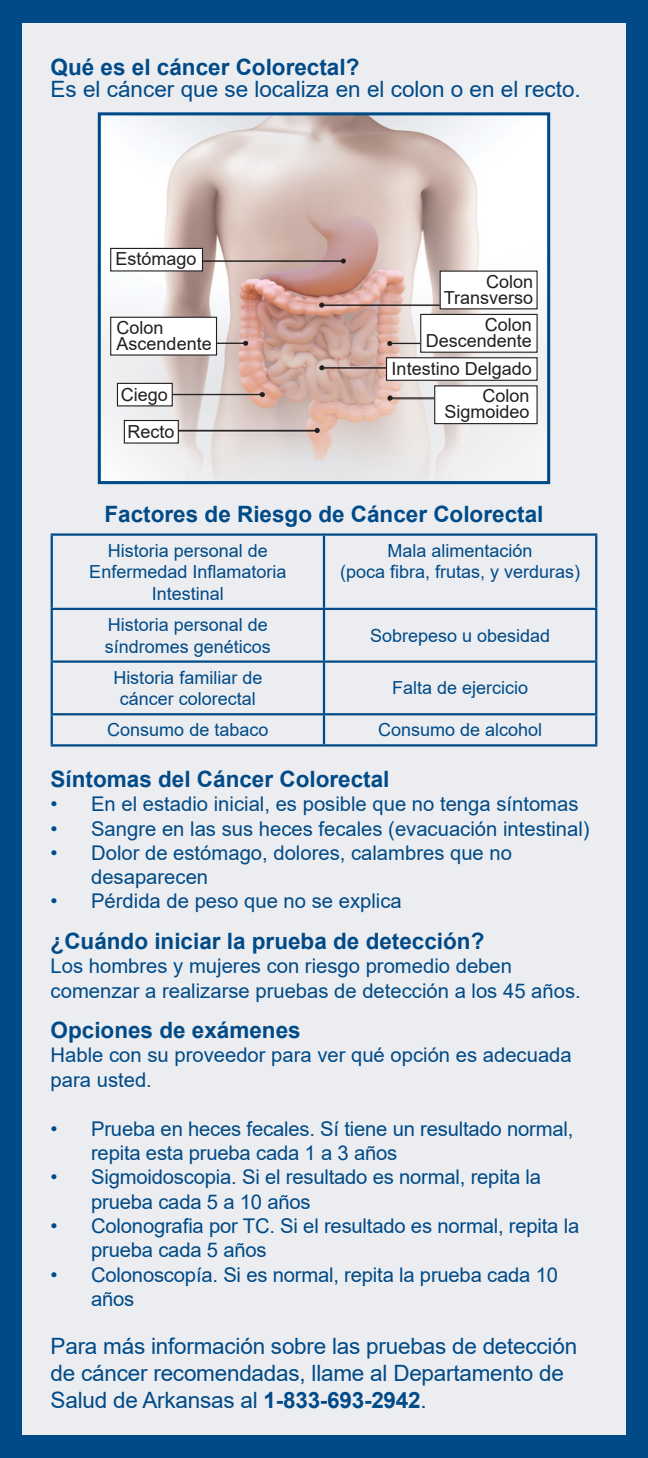
<style>
.page{position:relative;width:648px;height:1458px;background:#fff}
.page>*{position:absolute;margin:0;border:0;box-sizing:border-box;transform-origin:0 0}
.t1{font:22.5px/27px "Arial";letter-spacing:-.01em;color:#004a87}
.t2{font:700 22.5px "Arial";color:#004a87}
.t3{font:20.25px/24.3px "Arial";color:#004a87}
.t4{font:18px/21.6px "Arial";color:#004a87;text-align:center}
.t5{font:18px/15.8px "Arial";color:#231f20;text-align:right}
.s1{font-weight:700}
</style>
<div class="page">
<div style="left:21px;top:23px;width:606px;height:1421px;background:#ebedf1"></div>
<div style="left:0;top:0;width:648px;height:23px;background:#004a87"></div>
<div style="left:0;top:1435px;width:648px;height:23px;background:#004a87"></div>
<div style="left:0;top:1px;width:21px;height:1442px;background:#004a87"></div>
<div style="left:627px;top:13px;width:21px;height:1442px;background:#004a87"></div>
<img style="left:102px;top:116px;width:444px;height:364px">
<div style="left:98px;top:112px;width:452px;height:372px;border:3px solid #004a87"></div>
<hr style="left:51px;top:533px;width:273px;height:3px;background:#004a87">
<hr style="left:51px;top:536px;width:2px;height:72px;background:#004a87">
<hr style="left:324px;top:533px;width:273px;height:3px;background:#004a87">
<hr style="left:323px;top:536px;width:2px;height:72px;background:#004a87">
<hr style="left:595px;top:536px;width:2px;height:72px;background:#004a87">
<hr style="left:51px;top:608px;width:273px;height:2px;background:#004a87">
<hr style="left:51px;top:610px;width:2px;height:50px;background:#004a87">
<hr style="left:324px;top:608px;width:273px;height:2px;background:#004a87">
<hr style="left:323px;top:610px;width:2px;height:50px;background:#004a87">
<hr style="left:595px;top:610px;width:2px;height:50px;background:#004a87">
<hr style="left:51px;top:660px;width:273px;height:3px;background:#004a87">
<hr style="left:51px;top:663px;width:2px;height:50px;background:#004a87">
<hr style="left:324px;top:660px;width:273px;height:3px;background:#004a87">
<hr style="left:323px;top:663px;width:2px;height:50px;background:#004a87">
<hr style="left:595px;top:663px;width:2px;height:50px;background:#004a87">
<hr style="left:51px;top:713px;width:273px;height:2px;background:#004a87">
<hr style="left:51px;top:715px;width:2px;height:29px;background:#004a87">
<hr style="left:324px;top:713px;width:273px;height:2px;background:#004a87">
<hr style="left:323px;top:715px;width:2px;height:29px;background:#004a87">
<hr style="left:595px;top:715px;width:2px;height:29px;background:#004a87">
<hr style="left:51px;top:744px;width:273px;height:3px;background:#004a87">
<hr style="left:324px;top:744px;width:273px;height:3px;background:#004a87">
<div style="left:111px;top:317px;width:106px;height:38px;background:#fff"></div>
<div style="left:110px;top:317px;width:107px;height:39px;border:1px solid #231f20"></div>
<div style="left:111px;top:248px;width:91px;height:23px;background:#fff"></div>
<div style="left:110px;top:248px;width:93px;height:24px;border:1px solid #231f20"></div>
<div style="left:117px;top:383px;width:55px;height:23px;background:#fff"></div>
<div style="left:117px;top:383px;width:56px;height:23px;border:1px solid #231f20"></div>
<div style="left:124px;top:421px;width:54px;height:22px;background:#fff"></div>
<div style="left:124px;top:420px;width:55px;height:24px;border:1px solid #231f20"></div>
<div style="left:440px;top:271px;width:97px;height:38px;background:#fff"></div>
<div style="left:421px;top:314px;width:116px;height:38px;background:#fff"></div>
<div style="left:420px;top:314px;width:118px;height:39px;border:1px solid #231f20"></div>
<div style="left:387px;top:358px;width:150px;height:22px;background:#fff"></div>
<div style="left:386px;top:357px;width:152px;height:24px;border:1px solid #231f20"></div>
<div style="left:435px;top:386px;width:102px;height:38px;background:#fff"></div>
<div style="left:434px;top:385px;width:104px;height:39px;border:1px solid #231f20"></div>
<hr style="left:202px;top:260px;width:141px;height:2px;background:#231f20">
<svg style="left:341px;top:259px;width:5px;height:5px"></svg>
<svg style="left:217px;top:341px;width:31px;height:5px"></svg>
<hr style="left:172px;top:394px;width:90px;height:1px;background:#231f20">
<svg style="left:260px;top:392px;width:5px;height:5px"></svg>
<hr style="left:179px;top:430px;width:138px;height:1px;background:#231f20">
<svg style="left:315px;top:428px;width:5px;height:5px"></svg>
<hr style="left:322px;top:305px;width:117px;height:1px;background:#231f20">
<svg style="left:319px;top:303px;width:5px;height:5px"></svg>
<hr style="left:390px;top:343px;width:30px;height:1px;background:#231f20">
<svg style="left:387px;top:341px;width:5px;height:5px"></svg>
<hr style="left:322px;top:367px;width:64px;height:1px;background:#231f20">
<svg style="left:319px;top:365px;width:5px;height:5px"></svg>
<hr style="left:390px;top:397px;width:44px;height:1px;background:#231f20">
<svg style="left:388px;top:395px;width:5px;height:5px"></svg>
<p class="t2" style="left:51px;top:51px;width:310px">Qué es el cáncer Colorectal?</p>
<p class="t1" style="left:51px;top:76px;width:532px">Es el cáncer que se localiza en el colon o en el recto.</p>
<p class="t5" style="left:116px;top:251px;width:83px">Estómago</p>
<p class="t5" style="left:117px;top:320px;width:97px;text-align:left">Colon<br>Ascendente</p>
<p class="t5" style="left:121px;top:376px;width:55px;line-height:36.9px;text-align:center">Ciego<br>Recto</p>
<p class="t5" style="left:444px;top:274px;width:91px">Colon<br>Transverso</p>
<p class="t5" style="left:426px;top:317px;width:108px">Colon<br>Descendente</p>
<p class="t5" style="left:392px;top:355px;width:142px;line-height:27.2px">Intestino Delgado<br>Colon</p>
<p class="t5" style="left:444px;top:404px;width:87px">Sigmoideo</p>
<p class="t2" style="left:105px;top:498px;width:440px">Factores de Riesgo de Cáncer Colorectal</p>
<p class="t4" style="left:89px;top:539px;width:199px">Historia personal de<br>Enfermedad Inflamatoria<br>Intestinal</p>
<p class="t4" style="left:340px;top:539px;width:242px">Mala alimentación<br>(poca fibra, frutas, y verduras)</p>
<p class="t4" style="left:105px;top:614px;width:168px;text-align:left">Historia personal de síndromes genéticos</p>
<p class="t4" style="left:370px;top:625px;width:182px">Sobrepeso u obesidad</p>
<p class="t4" style="left:113px;top:666px;width:151px">Historia familiar de cáncer colorectal</p>
<p class="t4" style="left:392px;top:677px;width:138px">Falta de ejercicio</p>
<p class="t4" style="left:107px;top:719px;width:163px">Consumo de tabaco</p>
<p class="t4" style="left:378px;top:719px;width:166px">Consumo de alcohol</p>
<p class="t2" style="left:51px;top:763px;width:340px">Síntomas del Cáncer Colorectal</p>
<p class="t3" style="left:51px;top:792px;width:529px">• En el estadio inicial, es posible que no tenga síntomas</p>
<p class="t3" style="left:51px;top:816px;width:541px">• Sangre en las sus heces fecales (evacuación intestinal)</p>
<p class="t3" style="left:91px;top:840px;width:422px;text-indent:-40px">• Dolor de estómago, dolores, calambres que no desaparecen</p>
<p class="t3" style="left:51px;top:889px;width:353px">• Pérdida de peso que no se explica</p>
<p class="t2" style="left:51px;top:925px;width:435px">¿Cuándo iniciar la prueba de detección?</p>
<p class="t3" style="left:51px;top:954px;width:532px">Los hombres y mujeres con riesgo promedio deben comenzar a realizarse pruebas de detección a los 45 años.</p>
<p class="t2" style="left:51px;top:1014px;width:252px">Opciones de exámenes</p>
<p class="t3" style="left:51px;top:1043px;width:523px">Hable con su proveedor para ver qué opción es adecuada para usted.</p>
<p class="t3" style="left:91px;top:1116px;width:484px;text-indent:-40px">• Prueba en heces fecales. Sí tiene un resultado normal, repita esta prueba cada 1 a 3 años</p>
<p class="t3" style="left:91px;top:1165px;width:451px;text-indent:-40px">• Sigmoidoscopia. Si el resultado es normal, repita la prueba cada 5 a 10 años</p>
<p class="t3" style="left:91px;top:1214px;width:490px;text-indent:-40px">• Colonografia por TC. Si el resultado es normal, repita la prueba cada 5 años</p>
<p class="t3" style="left:91px;top:1262px;width:468px;text-indent:-40px">• Colonoscopía. Si es normal, repita la prueba cada 10 años</p>
<p class="t1" style="left:51px;top:1333px;width:528px">Para más información sobre las pruebas de detección de cáncer recomendadas, llame al Departamento de<br>Salud de Arkansas al <span class="s1">1-833-693-2942</span>.</p>
</div>
